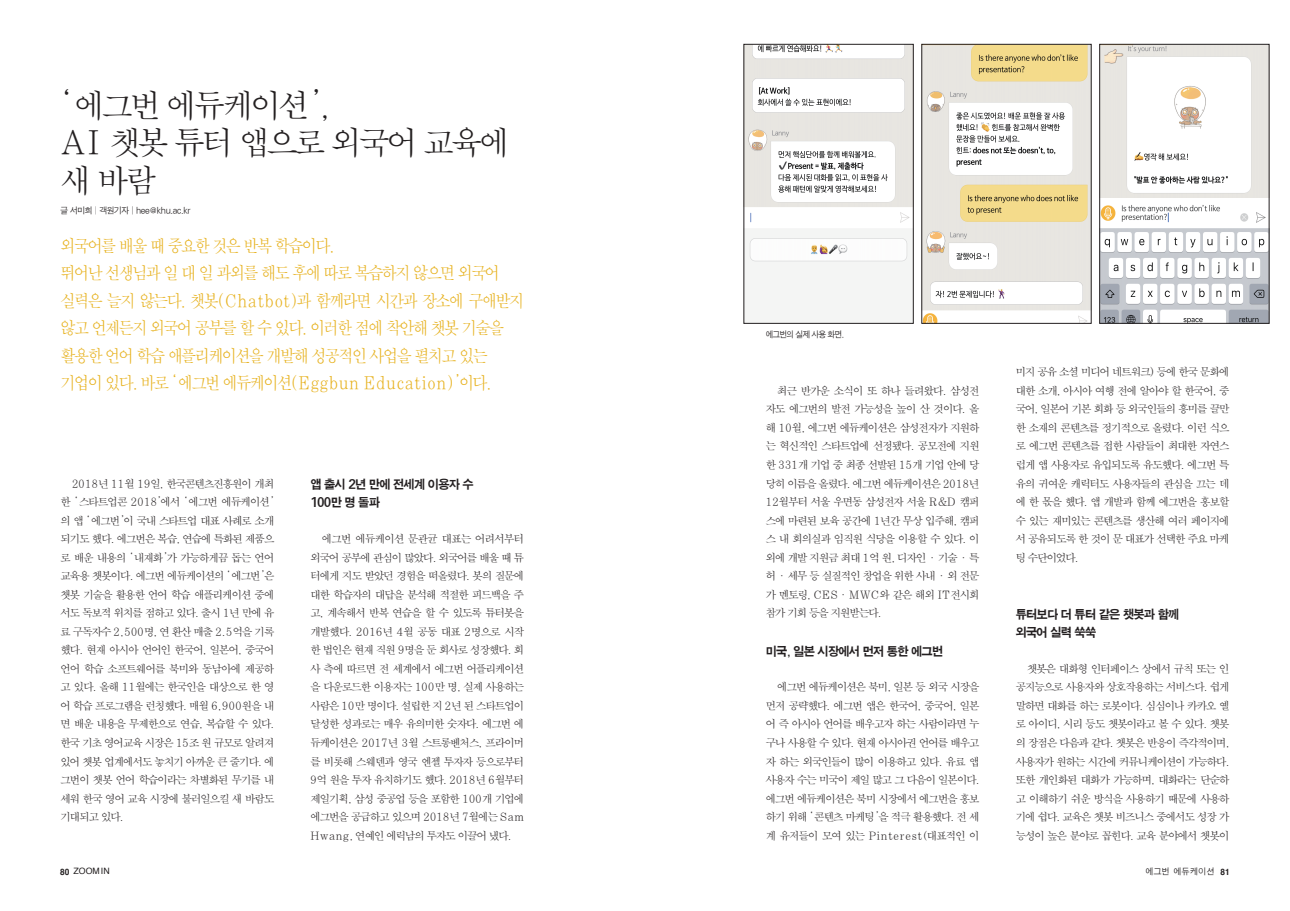
<style>
.page{position:relative;width:1290px;height:911px;background:#fff}
.page>*{position:absolute;margin:0;border:0;box-sizing:border-box;transform-origin:0 0}
.t1{font:32.5px/37.5px "SMSS Myung Jo Std";letter-spacing:-.14em;color:#231f20}
.t2{font:17.5px/27.5px "SMSS Myung Jo Std";letter-spacing:-.14em;color:#e7b220;scale:.9 1}
.t3{font:12.5px/18.5px "SMK Gothic Std";letter-spacing:-.12em;color:#231f20;scale:.95 1}
.t4{font:11px/18.5px "SMSS Myung Jo Std";letter-spacing:-.14em;color:#231f20;text-align:justify}
.t5{font:8.75px "SMJ Gothic Std";letter-spacing:-.12em;color:#231f20;scale:.95 1}
.t6{font:8.75px "SMSJ Gothic Std";letter-spacing:-.12em;color:#231f20;scale:.9 1}
.t7{font:8.75px "SMSJ Gothic Std";color:#231f20;scale:.95 1}
.t8{font:8.75px "Helvetica";color:#231f20}
.s1{font-family:"Helvetica";font-weight:700}
</style>
<div class="page">
<img style="left:746px;top:46px;width:165px;height:275px">
<img style="left:923px;top:46px;width:166px;height:275px">
<div style="left:921px;top:44px;width:170px;height:279px;border:1px solid #231f20"></div>
<img style="left:1101px;top:46px;width:166px;height:275px">
<div style="left:1099px;top:44px;width:170px;height:279px;border:1px solid #231f20"></div>
<h1 class="t1" style="left:60px;top:87px;width:452px">‘에그번 에듀케이션’,<br>AI 챗봇 튜터 앱으로 외국어 교육에 새 바람</h1>
<p class="t5" style="left:60px;top:206px;width:139px">글 서미희│객원기자│hee@khu.ac.kr</p>
<h2 class="t2" style="left:60px;top:232px;width:517px">외국어를 배울 때 중요한 것은 반복 학습이다.<br>뛰어난 선생님과 일 대 일 과외를 해도 후에 따로 복습하지 않으면 외국어 실력은 늘지 않는다. 챗봇(Chatbot)과 함께라면 시간과 장소에 구애받지 않고 언제든지 외국어 공부를 할 수 있다. 이러한 점에 착안해 챗봇 기술을 활용한 언어 학습 애플리케이션을 개발해 성공적인 사업을 펼치고 있는 기업이 있다. 바로 ‘에그번 에듀케이션(Eggbun Education)’이다.</h2>
<p class="t4" style="left:60px;top:474px;width:216px;text-indent:12px">2018년 11월 19일, 한국콘텐츠진흥원이 개최 한 ‘스타트업콘 2018’에서 ‘에그번 에듀케이션’ 의 앱 ‘에그번’이 국내 스타트업 대표 사례로 소개 되기도 했다. 에그번은 복습, 연습에 특화된 제품으 로 배운 내용의 ‘내재화’가 가능하게끔 돕는 언어 교육용 챗봇이다. 에그번 에듀케이션의 ‘에그번’은 챗봇 기술을 활용한 언어 학습 애플리케이션 중에 서도 독보적 위치를 점하고 있다. 출시 1년 만에 유 료 구독자수 2,500명, 연 환산 매출 2.5억을 기록 했다. 현재 아시아 언어인 한국어, 일본어, 중국어 언어 학습 소프트웨어를 북미와 동남아에 제공하 고 있다. 올해 11월에는 한국인을 대상으로 한 영 어 학습 프로그램을 런칭했다. 매월 6,900원을 내 면 배운 내용을 무제한으로 연습, 복습할 수 있다. 한국 기초 영어교육 시장은 15조 원 규모로 알려져 있어 챗봇 업계에서도 놓치기 아까운 큰 줄기다. 에 그번이 챗봇 언어 학습이라는 차별화된 무기를 내 세워 한국 영어 교육 시장에 불러일으킬 새 바람도 기대되고 있다.</p>
<p class="t3" style="left:310px;top:475px;width:174px">앱 출시 2년 만에 전세계 이용자 수<br>100만 명 돌파</p>
<p class="t4" style="left:310px;top:530px;width:216px;text-indent:12px">에그번 에듀케이션 문관균 대표는 어려서부터 외국어 공부에 관심이 많았다. 외국어를 배울 때 튜 터에게 지도 받았던 경험을 떠올렸다. 봇의 질문에 대한 학습자의 대답을 분석해 적절한 피드백을 주 고, 계속해서 반복 연습을 할 수 있도록 튜터봇을 개발했다. 2016년 4월 공동 대표 2명으로 시작 한 법인은 현재 직원 9명을 둔 회사로 성장했다. 회 사 측에 따르면 전 세계에서 에그번 어플리케이션 을 다운로드한 이용자는 100만 명, 실제 사용하는 사람은 10만 명이다. 설립한 지 2년 된 스타트업이 달성한 성과로는 매우 유의미한 숫자다. 에그번 에 듀케이션은 2017년 3월 스트롱벤처스, 프라이머 를 비롯해 스웨덴과 영국 엔젤 투자자 등으로부터 9억 원을 투자 유치하기도 했다. 2018년 6월부터 제일기획, 삼성 중공업 등을 포함한 100개 기업에 에그번을 공급하고 있으며 2018년 7월에는 Sam Hwang, 연예인 에릭남의 투자도 이끌어 냈다.</p>
<p class="t6" style="left:765px;top:330px;width:89px">에그번의 실제 사용 화면.</p>
<p class="t4" style="left:765px;top:382px;width:216px;text-indent:12px">최근 반가운 소식이 또 하나 들려왔다. 삼성전 자도 에그번의 발전 가능성을 높이 산 것이다. 올 해 10월, 에그번 에듀케이션은 삼성전자가 지원하 는 혁신적인 스타트업에 선정됐다. 공모전에 지원 한 331개 기업 중 최종 선발된 15개 기업 안에 당 당히 이름을 올렸다. 에그번 에듀케이션은 2018년 12월부터 서울 우면동 삼성전자 서울 R&amp;D 캠퍼 스에 마련된 보육 공간에 1년간 무상 입주해, 캠퍼 스 내 회의실과 임직원 식당을 이용할 수 있다. 이 외에 개발 지원금 최대 1억 원, 디자인·기술·특 허·세무 등 실질적인 창업을 위한 사내·외 전문 가 멘토링, CES·MWC와 같은 해외 IT전시회 참가 기회 등을 지원받는다.</p>
<p class="t3" style="left:765px;top:642px;width:189px">미국, 일본 시장에서 먼저 통한 에그번</p>
<p class="t4" style="left:765px;top:678px;width:216px;text-indent:12px">에그번 에듀케이션은 북미, 일본 등 외국 시장을 먼저 공략했다. 에그번 앱은 한국어, 중국어, 일본 어 즉 아시아 언어를 배우고자 하는 사람이라면 누 구나 사용할 수 있다. 현재 아시아권 언어를 배우고 자 하는 외국인들이 많이 이용하고 있다. 유료 앱 사용자 수는 미국이 제일 많고 그 다음이 일본이다. 에그번 에듀케이션은 북미 시장에서 에그번을 홍보 하기 위해 ‘콘텐츠 마케팅’을 적극 활용했다. 전 세 계 유저들이 모여 있는 Pinterest(대표적인 이</p>
<p class="t4" style="left:1015px;top:363px;width:216px">미지 공유 소셜 미디어 네트워크) 등에 한국 문화에 대한 소개, 아시아 여행 전에 알아야 할 한국어, 중 국어, 일본어 기본 회화 등 외국인들의 흥미를 끌만 한 소재의 콘텐츠를 정기적으로 올렸다. 이런 식으 로 에그번 콘텐츠를 접한 사람들이 최대한 자연스 럽게 앱 사용자로 유입되도록 유도했다. 에그번 특 유의 귀여운 캐릭터도 사용자들의 관심을 끄는 데 에 한 몫을 했다. 앱 개발과 함께 에그번을 홍보할 수 있는 재미있는 콘텐츠를 생산해 여러 페이지에 서 공유되도록 한 것이 문 대표가 선택한 주요 마케 팅 수단이었다.</p>
<p class="t3" style="left:1015px;top:605px;width:174px">튜터보다 더 튜터 같은 챗봇과 함께 외국어 실력 쑥쑥</p>
<p class="t4" style="left:1015px;top:659px;width:216px;text-indent:12px">챗봇은 대화형 인터페이스 상에서 규칙 또는 인 공지능으로 사용자와 상호작용하는 서비스다. 쉽게 말하면 대화를 하는 로봇이다. 심심이나 카카오 옐 로 아이디, 시리 등도 챗봇이라고 볼 수 있다. 챗봇 의 장점은 다음과 같다. 챗봇은 반응이 즉각적이며, 사용자가 원하는 시간에 커뮤니케이션이 가능하다. 또한 개인화된 대화가 가능하며, 대화라는 단순하 고 이해하기 쉬운 방식을 사용하기 때문에 사용하 기에 쉽다. 교육은 챗봇 비즈니스 중에서도 성장 가 능성이 높은 분야로 꼽힌다. 교육 분야에서 챗봇이</p>
<p class="t8" style="left:74px;top:867px;width:38px">ZOOMIN</p>
<p class="t7" style="left:1145px;top:867px;width:91px">에그번 에듀케이션 <span class="s1">81</span></p>
<p class="t5" style="left:60px;top:866px;width:64px"><span class="s1">80</span> HOT TREND</p>
</div>
